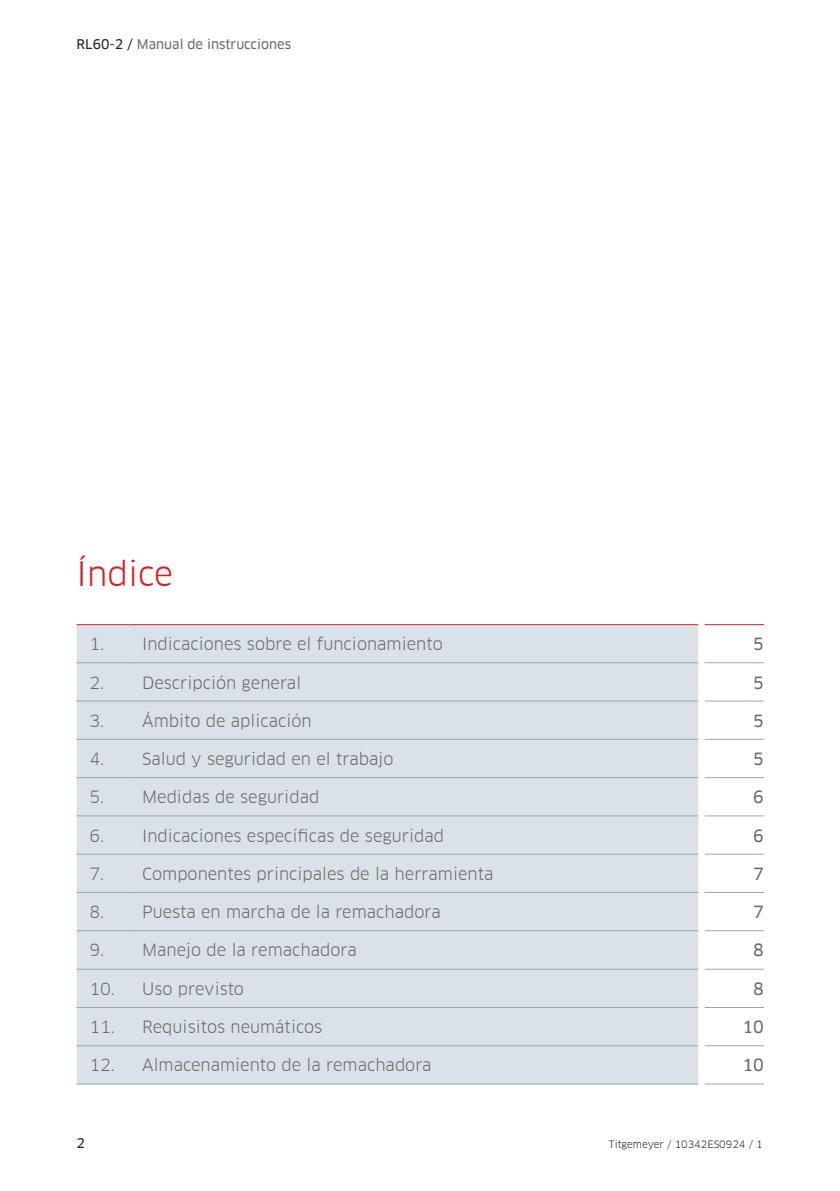
<style>
.page{position:relative;width:840px;height:1191px;background:#fff}
.page>*{position:absolute;margin:0;border:0;box-sizing:border-box;transform-origin:0 0}
.t1{font:33px "Clan Offc Pro";color:#d81c23}
.t2{font:16.4px "Clan Offc Pro";color:#666b70}
.t3{font:16.4px "Clan Offc Pro News";color:#666b70}
.t4{font:13px "Clan Offc Pro News";color:#666b70}
.t5{font:13px "Clan Offc Pro News";color:#231f20}
.t6{font:10px "Clan Offc Pro";color:#231f20}
.s1{color:#231f20}
</style>
<div class="page">
<div style="left:77px;top:625px;width:621px;height:458px;background:#dae2e7"></div>
<hr style="left:77px;top:662px;width:52px;height:1px;background:#9da5ab">
<hr style="left:129px;top:662px;width:569px;height:1px;background:#9da5ab">
<hr style="left:704px;top:662px;width:59px;height:1px;background:#9da5ab">
<hr style="left:77px;top:700px;width:52px;height:1px;background:#9da5ab">
<hr style="left:129px;top:700px;width:569px;height:1px;background:#9da5ab">
<hr style="left:704px;top:700px;width:59px;height:1px;background:#9da5ab">
<hr style="left:77px;top:739px;width:52px;height:1px;background:#9da5ab">
<hr style="left:129px;top:739px;width:569px;height:1px;background:#9da5ab">
<hr style="left:704px;top:739px;width:59px;height:1px;background:#9da5ab">
<hr style="left:77px;top:777px;width:52px;height:1px;background:#9da5ab">
<hr style="left:129px;top:777px;width:569px;height:1px;background:#9da5ab">
<hr style="left:704px;top:777px;width:59px;height:1px;background:#9da5ab">
<hr style="left:77px;top:815px;width:52px;height:1px;background:#9da5ab">
<hr style="left:129px;top:815px;width:569px;height:1px;background:#9da5ab">
<hr style="left:704px;top:815px;width:59px;height:1px;background:#9da5ab">
<hr style="left:77px;top:854px;width:52px;height:1px;background:#9da5ab">
<hr style="left:129px;top:854px;width:569px;height:1px;background:#9da5ab">
<hr style="left:704px;top:854px;width:59px;height:1px;background:#9da5ab">
<hr style="left:77px;top:892px;width:52px;height:1px;background:#9da5ab">
<hr style="left:129px;top:892px;width:569px;height:1px;background:#9da5ab">
<hr style="left:704px;top:892px;width:59px;height:1px;background:#9da5ab">
<hr style="left:77px;top:930px;width:52px;height:1px;background:#9da5ab">
<hr style="left:129px;top:930px;width:569px;height:1px;background:#9da5ab">
<hr style="left:704px;top:930px;width:59px;height:1px;background:#9da5ab">
<hr style="left:77px;top:969px;width:52px;height:1px;background:#9da5ab">
<hr style="left:129px;top:969px;width:569px;height:1px;background:#9da5ab">
<hr style="left:704px;top:969px;width:59px;height:1px;background:#9da5ab">
<hr style="left:77px;top:1007px;width:52px;height:1px;background:#9da5ab">
<hr style="left:129px;top:1007px;width:569px;height:1px;background:#9da5ab">
<hr style="left:704px;top:1007px;width:59px;height:1px;background:#9da5ab">
<hr style="left:77px;top:1045px;width:52px;height:1px;background:#9da5ab">
<hr style="left:129px;top:1045px;width:569px;height:1px;background:#9da5ab">
<hr style="left:704px;top:1045px;width:59px;height:1px;background:#9da5ab">
<hr style="left:77px;top:1083px;width:52px;height:1px;background:#9da5ab">
<hr style="left:129px;top:1083px;width:569px;height:1px;background:#9da5ab">
<hr style="left:704px;top:1083px;width:59px;height:1px;background:#9da5ab">
<hr style="left:77px;top:624px;width:52px;height:1px;background:#d81c23">
<hr style="left:129px;top:624px;width:569px;height:1px;background:#d81c23">
<hr style="left:704px;top:624px;width:59px;height:1px;background:#d81c23">
<p class="t4" style="left:77px;top:36px;width:216px"><span class="s1">RL60-2 /</span> Manual de instrucciones</p>
<h1 class="t1" style="left:77px;top:555px;width:98px">Índice</h1>
<p class="t2" style="left:89px;top:635px;width:354px">1. Indicaciones sobre el funcionamiento</p>
<p class="t3" style="left:752px;top:635px;width:12px">5</p>
<p class="t2" style="left:89px;top:673px;width:213px">2. Descripción general</p>
<p class="t3" style="left:752px;top:673px;width:12px">5</p>
<p class="t2" style="left:89px;top:711px;width:224px">3. Ámbito de aplicación</p>
<p class="t3" style="left:752px;top:711px;width:12px">5</p>
<p class="t2" style="left:89px;top:749px;width:305px">4. Salud y seguridad en el trabajo</p>
<p class="t3" style="left:752px;top:749px;width:12px">5</p>
<p class="t2" style="left:89px;top:787px;width:231px">5. Medidas de seguridad</p>
<p class="t3" style="left:752px;top:787px;width:12px">6</p>
<p class="t2" style="left:89px;top:826px;width:356px">6. Indicaciones específicas de seguridad</p>
<p class="t3" style="left:752px;top:826px;width:12px">6</p>
<p class="t2" style="left:89px;top:864px;width:405px">7. Componentes principales de la herramienta</p>
<p class="t3" style="left:752px;top:864px;width:12px">7</p>
<p class="t2" style="left:89px;top:902px;width:353px">8. Puesta en marcha de la remachadora</p>
<p class="t3" style="left:752px;top:902px;width:12px">7</p>
<p class="t2" style="left:89px;top:940px;width:269px">9. Manejo de la remachadora</p>
<p class="t3" style="left:752px;top:940px;width:12px">8</p>
<p class="t2" style="left:89px;top:979px;width:156px">10. Uso previsto</p>
<p class="t3" style="left:752px;top:979px;width:12px">8</p>
<p class="t2" style="left:89px;top:1017px;width:234px">11. Requisitos neumáticos</p>
<p class="t3" style="left:742px;top:1017px;width:23px">10</p>
<p class="t2" style="left:89px;top:1055px;width:343px">12. Almacenamiento de la remachadora</p>
<p class="t3" style="left:742px;top:1055px;width:23px">10</p>
<p class="t5" style="left:77px;top:1136px;width:10px">2</p>
<p class="t6" style="left:608px;top:1138px;width:155px">Titgemeyer / 10342ES0924 / 1</p>
</div>
